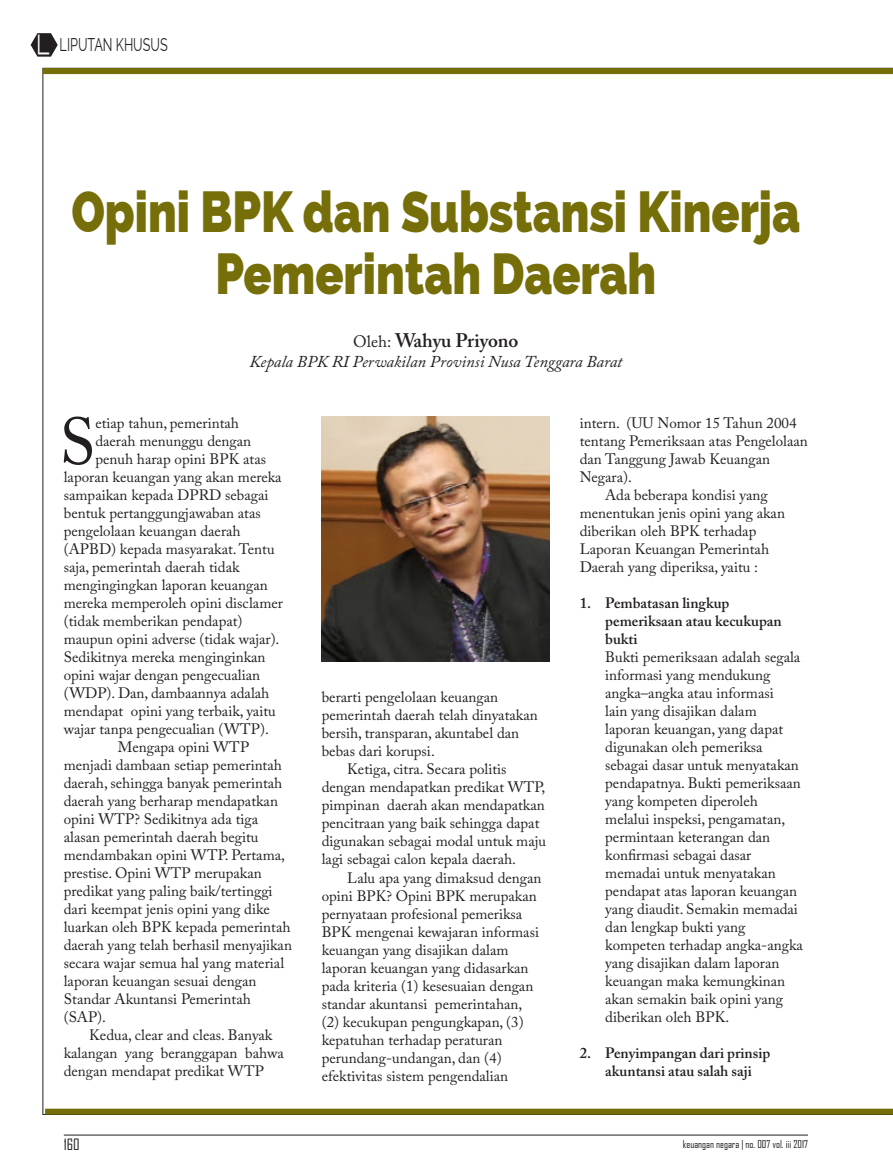
<style>
.page{position:relative;width:893px;height:1170px;background:#fff}
.page>*{position:absolute;margin:0;border:0;box-sizing:border-box;transform-origin:0 0}
.t1{font:65.7px "Adobe Caslon Pro";color:#231f20}
.t2{font:800 57.9px "Raleway";color:#766e08;scale:.8 1}
.t3{font:27px "Vonique 92";color:#fff;scale:.75 1}
.t4{font:600 19.5px "Adobe Caslon Pro";color:#231f20}
.t5{font:18px "Raleway";color:#231f20;scale:.7 1}
.t6{font:italic 16.5px "Adobe Caslon Pro";color:#231f20}
.t7{font:15px/18px "Adobe Caslon Pro";color:#231f20}
.t8{font:600 15px/18px "Adobe Caslon Pro";color:#231f20}
.t9{font:15px "Agency FB";color:#231f20}
.t10{font:10.5px "Agency FB";color:#231f20}
.s1{font-weight:400;font-size:16.5px}
</style>
<div class="page">
<hr style="left:64px;top:1134px;width:744px;height:1px;background:#231f20">
<svg style="left:31px;top:33px;width:27px;height:24px"></svg>
<div style="left:43px;top:68px;width:850px;height:6px;background:#766e08"></div>
<div style="left:45px;top:1108px;width:848px;height:6px;background:#766e08"></div>
<img style="left:322px;top:417px;width:228px;height:244px">
<p class="t3" style="left:38px;top:29px;width:18px">L</p>
<p class="t5" style="left:60px;top:34px;width:156px">LIPUTAN KHUSUS</p>
<p class="t2" style="left:72px;top:178px;width:912px">Opini BPK dan Substansi Kinerja</p>
<p class="t2" style="left:215px;top:240px;width:553px">Pemerintah Daerah</p>
<p class="t4" style="left:353px;top:329px;width:167px"><span class="s1">Oleh:</span> Wahyu Priyono</p>
<p class="t6" style="left:249px;top:351px;width:375px">Kepala BPK RI Perwakilan Provinsi Nusa Tenggara Barat</p>
<p class="t1" style="left:59px;top:403px;width:37px">S</p>
<p class="t7" style="left:95px;top:414px;width:145px">etiap tahun, pemerintah</p>
<p class="t7" style="left:95px;top:432px;width:157px">daerah menunggu dengan</p>
<p class="t7" style="left:95px;top:450px;width:172px">penuh harap opini BPK atas</p>
<p class="t7" style="left:64px;top:468px;width:219px">laporan keuangan yang akan mereka</p>
<p class="t7" style="left:64px;top:486px;width:206px">sampaikan kepada DPRD sebagai</p>
<p class="t7" style="left:64px;top:504px;width:199px">bentuk pertanggungjawaban atas</p>
<p class="t7" style="left:64px;top:522px;width:178px">pengelolaan keuangan daerah</p>
<p class="t7" style="left:64px;top:540px;width:212px">(APBD) kepada masyarakat. Tentu</p>
<p class="t7" style="left:64px;top:558px;width:177px">saja, pemerintah daerah tidak</p>
<p class="t7" style="left:64px;top:576px;width:206px">mengingingkan laporan keuangan</p>
<p class="t7" style="left:64px;top:594px;width:221px">mereka memperoleh opini disclamer</p>
<p class="t7" style="left:64px;top:612px;width:180px">(tidak memberikan pendapat)</p>
<p class="t7" style="left:64px;top:630px;width:217px">maupun opini adverse (tidak wajar).</p>
<p class="t7" style="left:64px;top:648px;width:203px">Sedikitnya mereka menginginkan</p>
<p class="t7" style="left:64px;top:666px;width:198px">opini wajar dengan pengecualian</p>
<p class="t7" style="left:64px;top:684px;width:207px">(WDP). Dan, dambaannya adalah</p>
<p class="t7" style="left:64px;top:702px;width:213px">mendapat opini yang terbaik, yaitu</p>
<p class="t7" style="left:64px;top:720px;width:207px">wajar tanpa pengecualian (WTP).</p>
<p class="t7" style="left:64px;top:738px;width:230px;text-indent:54px">Mengapa opini WTP menjadi dambaan setiap pemerintah daerah, sehingga banyak pemerintah daerah yang berharap mendapatkan opini WTP? Sedikitnya ada tiga alasan pemerintah daerah begitu mendambakan opini WTP. Pertama, prestise. Opini WTP merupakan predikat yang paling baik/tertinggi dari keempat jenis opini yang dike luarkan oleh BPK kepada pemerintah daerah yang telah berhasil menyajikan secara wajar semua hal yang material laporan keuangan sesuai dengan<br>Standar Akuntansi Pemerintah (SAP).</p>
<p class="t7" style="left:64px;top:1026px;width:222px;text-indent:26px">Kedua, clear and cleas. Banyak kalangan yang beranggapan bahwa dengan mendapat predikat WTP</p>
<p class="t9" style="left:64px;top:1134px;width:17px">160</p>
<p class="t7" style="left:322px;top:688px;width:217px">berarti pengelolaan keuangan pemerintah daerah telah dinyatakan bersih, transparan, akuntabel dan bebas dari korupsi.</p>
<p class="t7" style="left:322px;top:760px;width:226px;text-indent:26px">Ketiga, citra. Secara politis dengan mendapatkan predikat WTP, pimpinan daerah akan mendapatkan pencitraan yang baik sehingga dapat digunakan sebagai modal untuk maju lagi sebagai calon kepala daerah.</p>
<p class="t7" style="left:322px;top:868px;width:221px;text-indent:26px">Lalu apa yang dimaksud dengan opini BPK? Opini BPK merupakan pernyataan profesional pemeriksa<br>BPK mengenai kewajaran informasi keuangan yang disajikan dalam laporan keuangan yang didasarkan pada kriteria (1) kesesuaian dengan standar akuntansi pemerintahan, (2) kecukupan pengungkapan, (3) kepatuhan terhadap peraturan perundang-undangan, dan (4) efektivitas sistem pengendalian</p>
<p class="t7" style="left:580px;top:414px;width:230px">intern. (UU Nomor 15 Tahun 2004 tentang Pemeriksaan atas Pengelolaan dan Tanggung Jawab Keuangan<br>Negara).</p>
<p class="t7" style="left:580px;top:486px;width:207px;text-indent:26px">Ada beberapa kondisi yang menentukan jenis opini yang akan diberikan oleh BPK terhadap<br>Laporan Keuangan Pemerintah<br>Daerah yang diperiksa, yaitu :</p>
<p class="t8" style="left:605px;top:594px;width:178px;text-indent:-26px">1. Pembatasan lingkup pemeriksaan atau kecukupan bukti</p>
<p class="t7" style="left:605px;top:648px;width:199px">Bukti pemeriksaan adalah segala informasi yang mendukung angka–angka atau informasi<br>lain yang disajikan dalam laporan keuangan, yang dapat digunakan oleh pemeriksa sebagai dasar untuk menyatakan pendapatnya. Bukti pemeriksaan yang kompeten diperoleh melalui inspeksi, pengamatan, permintaan keterangan dan konfirmasi sebagai dasar memadai untuk menyatakan pendapat atas laporan keuangan yang diaudit. Semakin memadai dan lengkap bukti yang kompeten terhadap angka-angka yang disajikan dalam laporan keuangan maka kemungkinan akan semakin baik opini yang diberikan oleh BPK.</p>
<p class="t8" style="left:580px;top:1044px;width:192px;text-align:center">2. Penyimpangan dari prinsip akuntansi atau salah saji</p>
<p class="t10" style="left:683px;top:1137px;width:126px">keuangan negara | no. 007 vol. iii 2017</p>
</div>
